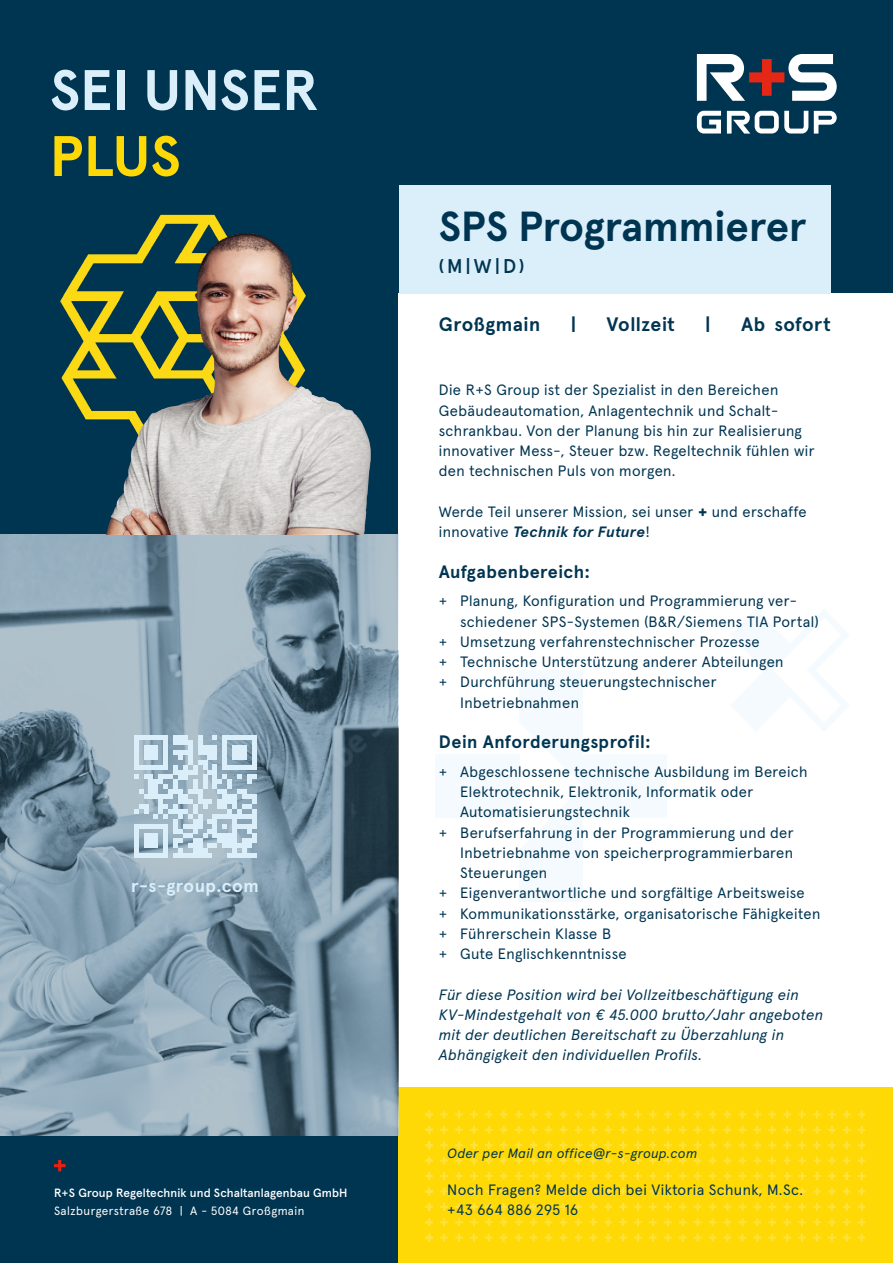
<style>
.page{position:relative;width:893px;height:1263px;background:#003552}
.page>*{position:absolute;margin:0;border:0;box-sizing:border-box;transform-origin:0 0}
.t1{font:700 57px "Apercu Pro";letter-spacing:-.005em;color:#dbeffb}
.t2{font:700 57px "Apercu Pro";color:#fed905}
.t3{font:700 42px "Apercu Pro";letter-spacing:-.005em;color:#003552}
.t4{font:500 19.95px "Apercu Pro";color:#003552}
.t5{font:700 19.5px "Apercu Pro";letter-spacing:.025em;color:#003552}
.t6{font:700 18px "Apercu Pro";letter-spacing:.025em;color:#003552}
.t7{font:700 18px "Apercu Pro";letter-spacing:.025em;color:#dbeffb}
.t8{font:15px/20.2px "Apercu Pro";letter-spacing:.025em;color:#003552}
.t9{font:italic 15px/20.2px "Apercu Pro";letter-spacing:.02em;color:#003552}
.t10{font:italic 13.5px "Apercu Pro";letter-spacing:.025em;color:#003552}
.t11{font:500 12px "Apercu Pro";letter-spacing:.01em;color:#fff}
.t12{font:12px "Apercu Pro";letter-spacing:.04em;color:#fff}
.s1{font-weight:900}
.s2{font-weight:700;font-style:italic}
</style>
<div class="page">
<svg style="left:697px;top:111px;width:24px;height:22px"></svg>
<svg style="left:727px;top:111px;width:81px;height:23px"></svg>
<svg style="left:814px;top:111px;width:23px;height:23px"></svg>
<svg style="left:697px;top:54px;width:140px;height:47px"></svg>
<svg style="left:54px;top:1160px;width:11px;height:11px"></svg>
<div style="left:399px;top:1084px;width:494px;height:179px;background:#fed905"></div>
<svg style="left:425px;top:1172px;width:232px;height:70px"></svg>
<svg style="left:425px;top:1110px;width:232px;height:54px"></svg>
<svg style="left:664px;top:1172px;width:202px;height:70px"></svg>
<svg style="left:664px;top:1110px;width:202px;height:54px"></svg>
<div style="left:399px;top:293px;width:494px;height:793px;background:#fff"></div>
<img style="left:0;top:535px;width:399px;height:600px">
<div style="left:134px;top:735px;width:5px;height:30px;background:#dbeffb"></div>
<div style="left:144px;top:745px;width:5px;height:15px;background:#dbeffb"></div>
<hr style="left:149px;top:745px;width:4px;height:15px;background:#dbeffb">
<div style="left:153px;top:745px;width:5px;height:15px;background:#dbeffb"></div>
<svg style="left:139px;top:735px;width:24px;height:5px"></svg>
<div style="left:163px;top:735px;width:5px;height:30px;background:#dbeffb"></div>
<div style="left:173px;top:735px;width:5px;height:10px;background:#dbeffb"></div>
<div style="left:178px;top:735px;width:5px;height:10px;background:#dbeffb"></div>
<div style="left:183px;top:735px;width:5px;height:10px;background:#dbeffb"></div>
<div style="left:188px;top:740px;width:5px;height:25px;background:#dbeffb"></div>
<div style="left:198px;top:735px;width:5px;height:20px;background:#dbeffb"></div>
<div style="left:203px;top:745px;width:5px;height:10px;background:#dbeffb"></div>
<hr style="left:208px;top:745px;width:4px;height:15px;background:#dbeffb">
<svg style="left:212px;top:735px;width:5px;height:5px"></svg>
<div style="left:212px;top:745px;width:5px;height:15px;background:#dbeffb"></div>
<div style="left:222px;top:735px;width:5px;height:30px;background:#dbeffb"></div>
<div style="left:232px;top:745px;width:5px;height:15px;background:#dbeffb"></div>
<div style="left:237px;top:745px;width:5px;height:15px;background:#dbeffb"></div>
<div style="left:242px;top:745px;width:5px;height:15px;background:#dbeffb"></div>
<svg style="left:227px;top:735px;width:25px;height:5px"></svg>
<div style="left:252px;top:735px;width:5px;height:30px;background:#dbeffb"></div>
<svg style="left:134px;top:750px;width:123px;height:108px;background:#bbd0dd"></svg>
<div style="left:399px;top:185px;width:432px;height:108px;background:#dbeffb"></div>
<svg style="left:519px;top:671px;width:148px;height:230px"></svg>
<div style="left:435px;top:754px;width:84px;height:64px;background:#f4fafd"></div>
<svg style="left:731px;top:609px;width:118px;height:122px"></svg>
<img style="left:49px;top:214px;width:350px;height:321px">
<h1 class="t1" style="left:50px;top:46px;width:270px">SEI UNSER</h1>
<h1 class="t2" style="left:50px;top:112px;width:132px">PLUS</h1>
<p class="t7" style="left:131px;top:872px;width:129px">r-s-group.com</p>
<p class="t11" style="left:54px;top:1183px;width:295px">R+S Group Regeltechnik und Schaltanlagenbau GmbH</p>
<p class="t12" style="left:54px;top:1201px;width:252px">Salzburgerstraße 678 | A - 5084 Großgmain</p>
<h2 class="t3" style="left:439px;top:194px;width:369px">SPS Programmierer</h2>
<h3 class="t4" style="left:439px;top:250px;width:87px">(M|W|D)</h3>
<h3 class="t5" style="left:439px;top:309px;width:103px">Großgmain</h3>
<h3 class="t5" style="left:571px;top:309px;width:7px">|</h3>
<h3 class="t5" style="left:607px;top:309px;width:70px">Vollzeit</h3>
<h3 class="t5" style="left:705px;top:309px;width:7px">|</h3>
<h3 class="t5" style="left:741px;top:309px;width:91px">Ab sofort</h3>
<p class="t8" style="left:439px;top:379px;width:377px">Die R+S Group ist der Spezialist in den Bereichen Gebäudeautomation, Anlagentechnik und Schalt&shy;schrankbau. Von der Planung bis hin zur Realisierung innovativer Mess-, Steuer bzw. Regeltechnik fühlen wir den technischen Puls von morgen.</p>
<p class="t8" style="left:439px;top:500px;width:369px">Werde Teil unserer Mission, sei unser <span class="s1">+</span> und erschaffe innovative <span class="s2">Technik for Future</span>!</p>
<p class="t6" style="left:439px;top:557px;width:152px">Aufgabenbereich:</p>
<p class="t8" style="left:439px;top:590px;width:360px">+ Planung, Konfiguration und Programmierung ver-</p>
<p class="t8" style="left:460px;top:610px;width:360px">schiedener SPS-Systemen (B&amp;R/Siemens TIA Portal)</p>
<p class="t8" style="left:439px;top:630px;width:322px">+ Umsetzung verfahrenstechnischer Prozesse</p>
<p class="t8" style="left:439px;top:650px;width:346px">+ Technische Unterstützung anderer Abteilungen</p>
<p class="t8" style="left:439px;top:671px;width:279px">+ Durchführung steuerungstechnischer</p>
<p class="t8" style="left:460px;top:691px;width:120px">Inbetriebnahmen</p>
<p class="t6" style="left:439px;top:728px;width:213px">Dein Anforderungsprofil:</p>
<p class="t8" style="left:439px;top:760px;width:370px">+ Abgeschlossene technische Ausbildung im Bereich</p>
<p class="t8" style="left:460px;top:780px;width:295px">Elektrotechnik, Elektronik, Informatik oder</p>
<p class="t8" style="left:460px;top:801px;width:171px">Automatisierungstechnik</p>
<p class="t8" style="left:439px;top:821px;width:356px">+ Berufserfahrung in der Programmierung und der</p>
<p class="t8" style="left:460px;top:841px;width:334px">Inbetriebnahme von speicherprogrammierbaren</p>
<p class="t8" style="left:460px;top:861px;width:89px">Steuerungen</p>
<p class="t8" style="left:439px;top:882px;width:367px">+ Eigenverantwortliche und sorgfältige Arbeitsweise</p>
<p class="t8" style="left:439px;top:902px;width:383px">+ Kommunikationsstärke, organisatorische Fähigkeiten</p>
<p class="t8" style="left:439px;top:922px;width:174px">+ Führerschein Klasse B</p>
<p class="t8" style="left:439px;top:942px;width:189px">+ Gute Englischkenntnisse</p>
<p class="t9" style="left:439px;top:983px;width:386px">Für diese Position wird bei Vollzeitbeschäftigung ein KV-Mindestgehalt von € 45.000 brutto/Jahr angeboten mit der deutlichen Bereitschaft zu Überzahlung in Abhängigkeit den individuellen Profils.</p>
<p class="t10" style="left:447px;top:1143px;width:251px">Oder per Mail an office@r-s-group.com</p>
<p class="t8" style="left:447px;top:1178px;width:357px">Noch Fragen? Melde dich bei Viktoria Schunk, M.Sc. +43 664 886 295 16</p>
</div>
